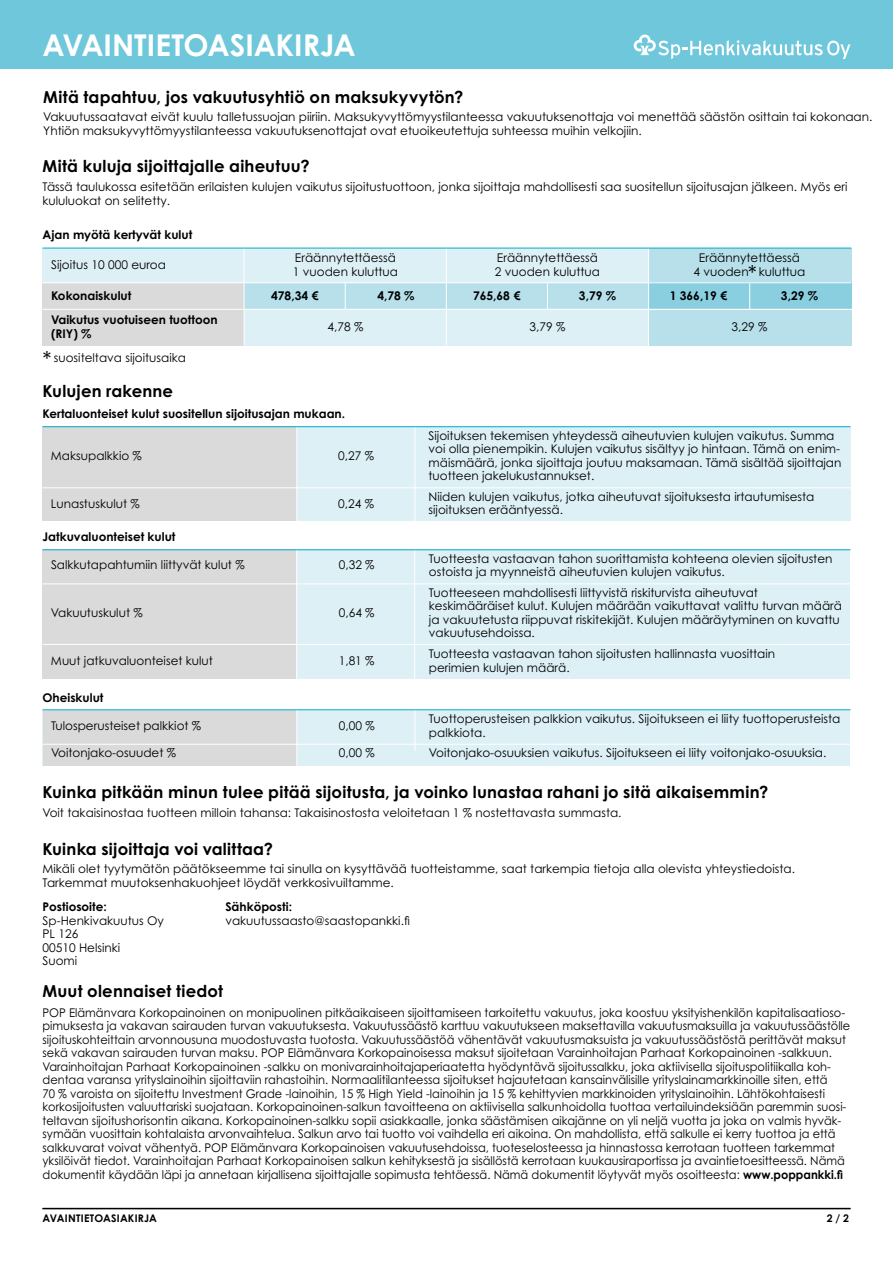
<style>
.page{position:relative;width:893px;height:1263px;background:#fff}
.page>*{position:absolute;margin:0;border:0;box-sizing:border-box;transform-origin:0 0}
.t1{font:700 30px "Century Gothic Pro";color:#fff}
.t2{font:21.6px "Century Gothic Pro";color:#000}
.t3{font:700 16.5px "Century Gothic Pro";letter-spacing:.01em;color:#000}
.t4{font:12px/13.5px "Century Gothic Pro";color:#000}
.t5{font:12px/13.5px "Century Gothic Pro";color:#000;scale:.95 1}
.t6{font:700 12px/13.5px "Century Gothic Pro";color:#000}
.t7{font:700 10.5px "Century Gothic Pro";letter-spacing:.025em;color:#000}
.s1{font-size:21.6px}
.s2{font-weight:700}
</style>
<div class="page">
<div style="left:0;top:0;width:893px;height:69px;background:#6ec7da"></div>
<hr style="left:43px;top:1208px;width:807px;height:1px;background:#000">
<svg style="left:634px;top:35px;width:216px;height:24px"></svg>
<div style="left:649px;top:248px;width:202px;height:34px;background:#b7e0eb"></div>
<div style="left:649px;top:310px;width:202px;height:35px;background:#b7e0eb"></div>
<div style="left:649px;top:283px;width:202px;height:26px;background:#8acfe0"></div>
<div style="left:43px;top:309px;width:605px;height:36px;background:#ddf0f6"></div>
<div style="left:43px;top:309px;width:201px;height:36px;background:#dadada"></div>
<div style="left:43px;top:248px;width:606px;height:35px;background:#ddf0f6"></div>
<div style="left:43px;top:283px;width:606px;height:26px;background:#b7e0eb"></div>
<div style="left:43px;top:283px;width:201px;height:26px;background:#dadada"></div>
<hr style="left:244px;top:248px;width:1px;height:97px;background:#fff">
<hr style="left:446px;top:248px;width:1px;height:97px;background:#fff">
<svg style="left:345px;top:283px;width:1px;height:26px"></svg>
<svg style="left:547px;top:283px;width:1px;height:26px"></svg>
<svg style="left:749px;top:283px;width:1px;height:26px"></svg>
<hr style="left:648px;top:248px;width:1px;height:97px;background:#fff">
<hr style="left:43px;top:309px;width:808px;height:1px;background:#fff">
<hr style="left:43px;top:282px;width:808px;height:1px;background:#fff">
<hr style="left:43px;top:248px;width:808px;height:1px;background:#00adc9">
<div style="left:296px;top:426px;width:554px;height:95px;background:#ddf0f6"></div>
<div style="left:43px;top:426px;width:254px;height:95px;background:#dadada"></div>
<hr style="left:415px;top:426px;width:1px;height:95px;background:#fff">
<hr style="left:296px;top:426px;width:1px;height:95px;background:#fff">
<hr style="left:43px;top:487px;width:808px;height:1px;background:#fff">
<div style="left:43px;top:710px;width:807px;height:56px;background:#ddf0f6"></div>
<div style="left:43px;top:710px;width:254px;height:56px;background:#dadada"></div>
<hr style="left:415px;top:695px;width:1px;height:56px;background:#fff">
<hr style="left:296px;top:710px;width:1px;height:56px;background:#fff">
<hr style="left:43px;top:744px;width:808px;height:1px;background:#fff">
<div style="left:43px;top:549px;width:807px;height:130px;background:#ddf0f6"></div>
<div style="left:43px;top:549px;width:253px;height:130px;background:#dadada"></div>
<hr style="left:414px;top:549px;width:1px;height:130px;background:#fff">
<hr style="left:296px;top:549px;width:1px;height:130px;background:#fff">
<hr style="left:43px;top:583px;width:808px;height:1px;background:#fff">
<hr style="left:43px;top:644px;width:808px;height:1px;background:#fff">
<hr style="left:43px;top:426px;width:807px;height:1px;background:#00adc9">
<hr style="left:43px;top:549px;width:807px;height:1px;background:#00adc9">
<hr style="left:43px;top:709px;width:807px;height:1px;background:#00adc9">
<h1 class="t1" style="left:43px;top:26px;width:315px">AVAINTIETOASIAKIRJA</h1>
<h3 class="t3" style="left:43px;top:87px;width:422px">Mitä tapahtuu, jos vakuutusyhtiö on maksukyvytön?</h3>
<p class="t4" style="left:43px;top:110px;width:831px">Vakuutussaatavat eivät kuulu talletussuojan piiriin. Maksukyvyttömyystilanteessa vakuutuksenottaja voi menettää säästön osittain tai kokonaan.<br>Yhtiön maksukyvyttömyystilanteessa vakuutuksenottajat ovat etuoikeutettuja suhteessa muihin velkojiin.</p>
<h3 class="t3" style="left:43px;top:156px;width:269px">Mitä kuluja sijoittajalle aiheutuu?</h3>
<p class="t4" style="left:43px;top:180px;width:806px">Tässä taulukossa esitetään erilaisten kulujen vaikutus sijoitustuottoon, jonka sijoittaja mahdollisesti saa suositellun sijoitusajan jälkeen. Myös eri kululuokat on selitetty.</p>
<p class="t6" style="left:43px;top:227px;width:151px">Ajan myötä kertyvät kulut</p>
<p class="t4" style="left:51px;top:258px;width:117px">Sijoitus 10 000 euroa</p>
<p class="t4" style="left:293px;top:251px;width:107px">Eräännytettäessä<br>1 vuoden kuluttua</p>
<p class="t4" style="left:495px;top:251px;width:107px">Eräännytettäessä<br>2 vuoden kuluttua</p>
<p class="t4" style="left:694px;top:251px;width:113px;text-align:center">Eräännytettäessä<br>4 vuoden kuluttua</p>
<p class="t6" style="left:51px;top:313px;width:168px">Vaikutus vuotuiseen tuottoon (RIY) %</p>
<p class="t4" style="left:328px;top:320px;width:37px">4,78 %</p>
<p class="t4" style="left:529px;top:320px;width:37px">3,79 %</p>
<p class="t4" style="left:731px;top:320px;width:37px">3,29 %</p>
<h2 class="t2" style="left:748px;top:260px;width:11px">*</h2>
<p class="t6" style="left:51px;top:289px;width:82px">Kokonaiskulut</p>
<p class="t6" style="left:271px;top:289px;width:49px">478,34 €</p>
<p class="t6" style="left:377px;top:289px;width:39px">4,78 %</p>
<p class="t6" style="left:473px;top:289px;width:49px">765,68 €</p>
<p class="t6" style="left:579px;top:289px;width:39px">3,79 %</p>
<p class="t6" style="left:670px;top:289px;width:59px">1 366,19 €</p>
<p class="t6" style="left:781px;top:289px;width:39px">3,29 %</p>
<p class="t4" style="left:43px;top:351px;width:145px"><span class="s1">*</span> suositeltava sijoitusaika</p>
<h3 class="t3" style="left:43px;top:381px;width:132px">Kulujen rakenne</h3>
<p class="t6" style="left:43px;top:407px;width:304px">Kertaluonteiset kulut suositellun sijoitusajan mukaan.</p>
<p class="t4" style="left:51px;top:449px;width:92px">Maksupalkkio %</p>
<p class="t4" style="left:338px;top:449px;width:37px">0,27 %</p>
<p class="t4" style="left:429px;top:428px;width:414px">Sijoituksen tekemisen yhteydessä aiheutuvien kulujen vaikutus. Summa voi olla pienempikin. Kulujen vaikutus sisältyy jo hintaan. Tämä on enim&shy;mäismäärä, jonka sijoittaja joutuu maksamaan. Tämä sisältää sijoittajan tuotteen jakelukustannukset.</p>
<p class="t4" style="left:51px;top:496px;width:90px">Lunastuskulut %</p>
<p class="t4" style="left:338px;top:496px;width:37px">0,24 %</p>
<p class="t4" style="left:429px;top:490px;width:387px">Niiden kulujen vaikutus, jotka aiheutuvat sijoituksesta irtautumisesta sijoituksen erääntyessä.</p>
<p class="t6" style="left:43px;top:530px;width:134px">Jatkuvaluonteiset kulut</p>
<p class="t4" style="left:51px;top:558px;width:195px">Salkkutapahtumiin liittyvät kulut %</p>
<p class="t4" style="left:339px;top:558px;width:37px">0,32 %</p>
<p class="t4" style="left:429px;top:551px;width:405px">Tuotteesta vastaavan tahon suorittamista kohteena olevien sijoitusten ostoista ja myynneistä aiheutuvien kulujen vaikutus.</p>
<p class="t4" style="left:51px;top:606px;width:93px">Vakuutuskulut %</p>
<p class="t4" style="left:339px;top:606px;width:37px">0,64 %</p>
<p class="t4" style="left:429px;top:586px;width:415px">Tuotteeseen mahdollisesti liittyvistä riskiturvista aiheutuvat keskimääräiset kulut. Kulujen määrään vaikuttavat valittu turvan määrä ja vakuutetusta riippuvat riskitekijät. Kulujen määräytyminen on kuvattu vakuutusehdoissa.</p>
<p class="t4" style="left:51px;top:654px;width:163px">Muut jatkuvaluonteiset kulut</p>
<p class="t4" style="left:339px;top:654px;width:37px">1,81 %</p>
<p class="t4" style="left:429px;top:647px;width:348px">Tuotteesta vastaavan tahon sijoitusten hallinnasta vuosittain perimien kulujen määrä.</p>
<p class="t6" style="left:43px;top:690px;width:62px">Oheiskulut</p>
<p class="t4" style="left:51px;top:719px;width:152px">Tulosperusteiset palkkiot %</p>
<p class="t4" style="left:339px;top:719px;width:37px">0,00 %</p>
<p class="t4" style="left:429px;top:712px;width:413px">Tuottoperusteisen palkkion vaikutus. Sijoitukseen ei liity tuottoperusteista palkkiota.</p>
<p class="t4" style="left:51px;top:746px;width:127px">Voitonjako-osuudet %</p>
<p class="t4" style="left:339px;top:746px;width:37px">0,00 %</p>
<p class="t4" style="left:429px;top:746px;width:399px">Voitonjako-osuuksien vaikutus. Sijoitukseen ei liity voitonjako-osuuksia.</p>
<h3 class="t3" style="left:43px;top:782px;width:727px">Kuinka pitkään minun tulee pitää sijoitusta, ja voinko lunastaa rahani jo sitä aikaisemmin?</h3>
<p class="t4" style="left:43px;top:805px;width:581px">Voit takaisinostaa tuotteen milloin tahansa: Takaisinostosta veloitetaan 1 % nostettavasta summasta.</p>
<h3 class="t3" style="left:43px;top:839px;width:232px">Kuinka sijoittaja voi valittaa?</h3>
<p class="t4" style="left:43px;top:862px;width:754px">Mikäli olet tyytymätön päätökseemme tai sinulla on kysyttävää tuotteistamme, saat tarkempia tietoja alla olevista yhteystiedoista.<br>Tarkemmat muutoksenhakuohjeet löydät verkkosivuiltamme.</p>
<p class="t6" style="left:43px;top:900px;width:66px">Postiosoite:</p>
<p class="t4" style="left:43px;top:914px;width:123px">Sp-Henkivakuutus Oy<br>PL 126<br>00510 Helsinki<br>Suomi</p>
<p class="t6" style="left:225px;top:900px;width:68px">Sähköposti:</p>
<p class="t4" style="left:225px;top:914px;width:186px">vakuutussaasto@saastopankki.fi</p>
<h3 class="t3" style="left:43px;top:981px;width:182px">Muut olennaiset tiedot</h3>
<p class="t5" style="left:43px;top:1005px;width:852px">POP Elämänvara Korkopainoinen on monipuolinen pitkäaikaiseen sijoittamiseen tarkoitettu vakuutus, joka koostuu yksityishenkilön kapitalisaatioso&shy;pimuksesta ja vakavan sairauden turvan vakuutuksesta. Vakuutussäästö karttuu vakuutukseen maksettavilla vakuutusmaksuilla ja vakuutussäästölle sijoituskohteittain arvonnousuna muodostuvasta tuotosta. Vakuutussäästöä vähentävät vakuutusmaksuista ja vakuutussäästöstä perittävät maksut sekä vakavan sairauden turvan maksu. POP Elämänvara Korkopainoisessa maksut sijoitetaan Varainhoitajan Parhaat Korkopainoinen -salkkuun.<br>Varainhoitajan Parhaat Korkopainoinen -salkku on monivarainhoitajaperiaatetta hyödyntävä sijoitussalkku, joka aktiivisella sijoituspolitiikalla koh&shy;dentaa varansa yrityslainoihin sijoittaviin rahastoihin. Normaalitilanteessa sijoitukset hajautetaan kansainvälisille yrityslainamarkkinoille siten, että<br>70 % varoista on sijoitettu Investment Grade -lainoihin, 15 % High Yield -lainoihin ja 15 % kehittyvien markkinoiden yrityslainoihin. Lähtökohtaisesti korkosijoitusten valuuttariski suojataan. Korkopainoinen-salkun tavoitteena on aktiivisella salkunhoidolla tuottaa vertailuindeksiään paremmin suosi&shy;teltavan sijoitushorisontin aikana. Korkopainoinen-salkku sopii asiakkaalle, jonka säästämisen aikajänne on yli neljä vuotta ja joka on valmis hyväk&shy;symään vuosittain kohtalaista arvonvaihtelua. Salkun arvo tai tuotto voi vaihdella eri aikoina. On mahdollista, että salkulle ei kerry tuottoa ja että salkkuvarat voivat vähentyä. POP Elämänvara Korkopainoisen vakuutusehdoissa, tuoteselosteessa ja hinnastossa kerrotaan tuotteen tarkemmat yksilöivät tiedot. Varainhoitajan Parhaat Korkopainoisen salkun kehityksestä ja sisällöstä kerrotaan kuukausiraportissa ja avaintietoesitteessä. Nämä dokumentit käydään läpi ja annetaan kirjallisena sijoittajalle sopimusta tehtäessä. Nämä dokumentit löytyvät myös osoitteesta: <span class="s2">www.poppankki.fi</span></p>
<p class="t7" style="left:43px;top:1212px;width:116px">AVAINTIETOASIAKIRJA</p>
<p class="t7" style="left:827px;top:1212px;width:24px">2 / 2</p>
</div>
